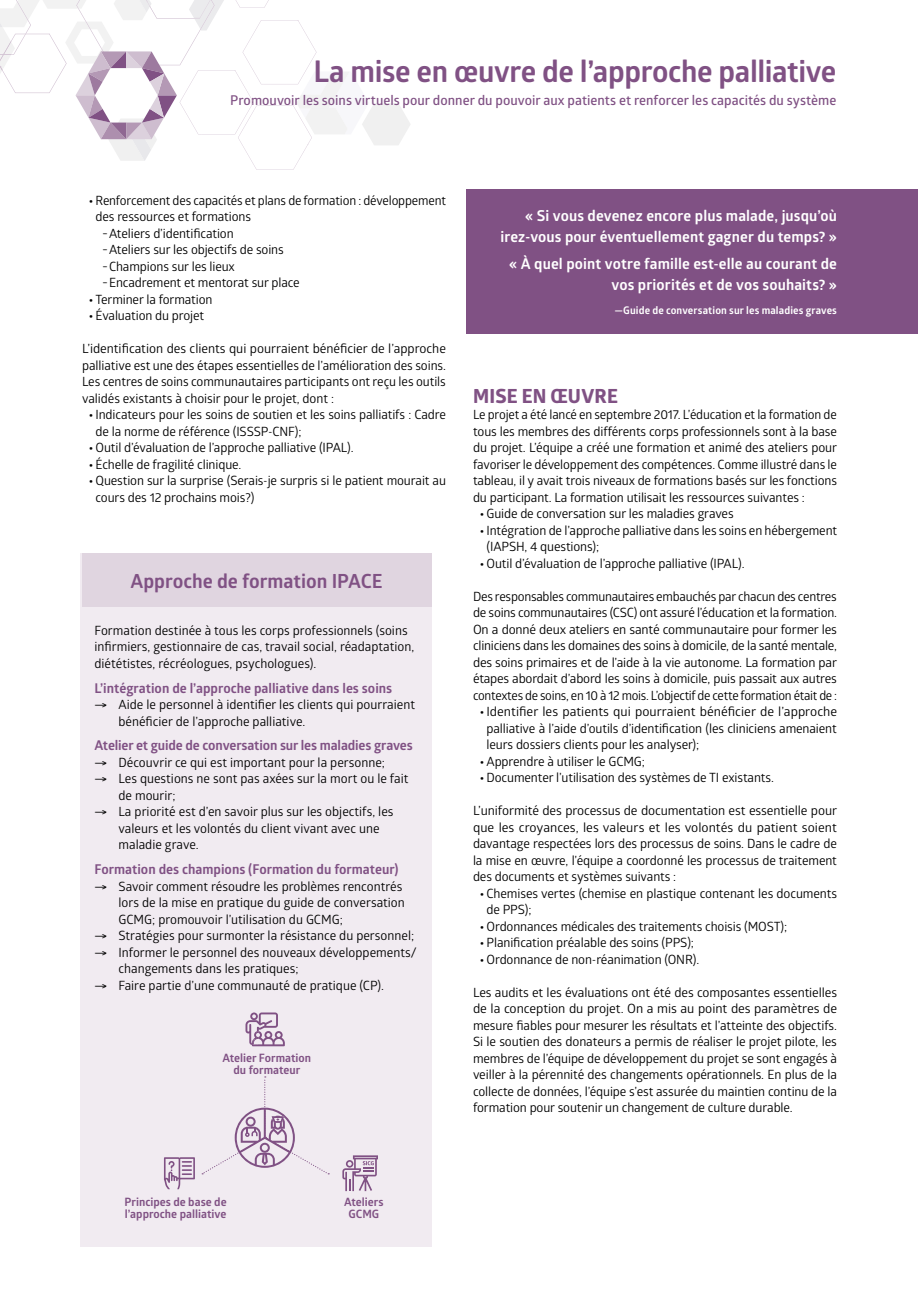
<style>
.page{position:relative;width:918px;height:1296px;background:#fff}
.page>*{position:absolute;margin:0;border:0;box-sizing:border-box;transform-origin:0 0}
.t1{font:700 30px "Glober";letter-spacing:-.015em;color:#805184}
.t2{font:700 19.5px "Glober";color:#805184}
.t3{font:700 19.5px "Globerx";letter-spacing:.01em;color:#805184}
.t4{font:700 15px/21px "Glober";letter-spacing:.01em;color:#fff;text-align:right}
.t5{font:700 13.5px "Glober";color:#805184}
.t6{font:13.5px "Glober Semi Bold Free";color:#805184}
.t7{font:12.75px/16.5px "Glober";letter-spacing:-.01em;color:#000}
.t8{font:700 11.55px/12.5px "Glober";color:#805184;text-align:center}
.t9{font:700 10.5px "Glober";letter-spacing:.01em;color:#fff}
.s1{font-weight:700}
</style>
<div class="page">
<div style="left:80px;top:554px;width:352px;height:693px;background:#f1ebf1"></div>
<div style="left:82px;top:554px;width:350px;height:54px;background:#e0d5e0"></div>
<svg style="left:0;top:0;width:410px;height:170px"></svg>
<div style="left:467px;top:189px;width:451px;height:145px;background:#805184"></div>
<svg style="left:164px;top:1157px;width:31px;height:32px"></svg>
<svg style="left:202px;top:1076px;width:127px;height:98px"></svg>
<svg style="left:342px;top:1155px;width:36px;height:36px"></svg>
<svg style="left:246px;top:1012px;width:39px;height:34px"></svg>
<h1 class="t1" style="left:313px;top:50px;width:524px">La mise en œuvre de l’approche palliative</h1>
<p class="t6" style="left:230px;top:91px;width:608px">Promouvoir les soins virtuels pour donner du pouvoir aux patients et renforcer les capacités du système</p>
<p class="t7" style="left:89px;top:191px;width:359px"><span class="s1">•</span> Renforcement des capacités et plans de formation : développement</p>
<p class="t7" style="left:96px;top:208px;width:157px">des ressources et formations</p>
<p class="t7" style="left:102px;top:224px;width:133px">−Ateliers d’identification</p>
<p class="t7" style="left:102px;top:241px;width:183px">−Ateliers sur les objectifs de soins</p>
<p class="t7" style="left:102px;top:257px;width:134px">−Champions sur les lieux</p>
<p class="t7" style="left:102px;top:274px;width:199px">−Encadrement et mentorat sur place</p>
<p class="t7" style="left:89px;top:290px;width:125px"><span class="s1">•</span> Terminer la formation</p>
<p class="t7" style="left:89px;top:307px;width:117px"><span class="s1">•</span> Évaluation du projet</p>
<p class="t7" style="left:82px;top:340px;width:365px;text-align:justify">L’identification des clients qui pourraient bénéficier de l’approche palliative est une des étapes essentielles de l’amélioration des soins.<br>Les centres de soins communautaires participants ont reçu les outils validés existants à choisir pour le projet, dont :</p>
<p class="t7" style="left:96px;top:406px;width:352px;text-indent:-7px"><span class="s1">•</span> Indicateurs pour les soins de soutien et les soins palliatifs : Cadre de la norme de référence (ISSSP-CNF);</p>
<p class="t7" style="left:89px;top:439px;width:266px"><span class="s1">•</span> Outil d’évaluation de l’approche palliative (IPAL).</p>
<p class="t7" style="left:89px;top:455px;width:154px"><span class="s1">•</span> Échelle de fragilité clinique.</p>
<p class="t7" style="left:96px;top:472px;width:352px;text-indent:-7px"><span class="s1">•</span> Question sur la surprise (Serais-je surpris si le patient mourait au cours des 12 prochains mois?)</p>
<h2 class="t2" style="left:130px;top:567px;width:254px">Approche de formation IPACE</h2>
<p class="t7" style="left:94px;top:622px;width:321px">Formation destinée à tous les corps professionnels (soins infirmiers, gestionnaire de cas, travail social, réadaptation, diététistes, récréologues, psychologues).</p>
<p class="t5" style="left:94px;top:678px;width:299px">L’intégration de l’approche palliative dans les soins</p>
<p class="t7" style="left:118px;top:696px;width:298px;text-indent:-24px">→ Aide le personnel à identifier les clients qui pourraient bénéficier de l’approche palliative.</p>
<p class="t5" style="left:94px;top:736px;width:320px">Atelier et guide de conversation sur les maladies graves</p>
<p class="t7" style="left:94px;top:754px;width:292px">→ Découvrir ce qui est important pour la personne;</p>
<p class="t7" style="left:118px;top:770px;width:292px;text-indent:-24px">→ Les questions ne sont pas axées sur la mort ou le fait de mourir;</p>
<p class="t7" style="left:118px;top:803px;width:277px;text-indent:-24px">→ La priorité est d’en savoir plus sur les objectifs, les valeurs et les volontés du client vivant avec une maladie grave.</p>
<p class="t5" style="left:94px;top:860px;width:306px">Formation des champions (Formation du formateur)</p>
<p class="t7" style="left:118px;top:877px;width:288px;text-indent:-24px">→ Savoir comment résoudre les problèmes rencontrés lors de la mise en pratique du guide de conversation<br>GCMG; promouvoir l’utilisation du GCMG;</p>
<p class="t7" style="left:94px;top:927px;width:321px">→ Stratégies pour surmonter la résistance du personnel;</p>
<p class="t7" style="left:118px;top:943px;width:300px;text-indent:-24px">→ Informer le personnel des nouveaux développements/ changements dans les pratiques;</p>
<p class="t7" style="left:94px;top:976px;width:291px">→ Faire partie d’une communauté de pratique (CP).</p>
<p class="t8" style="left:222px;top:1051px;width:90px">Atelier Formation du formateur</p>
<p class="t4" style="left:500px;top:204px;width:338px">« Si vous devenez encore plus malade, jusqu’où irez-vous pour éventuellement gagner du temps? »</p>
<p class="t4" style="left:509px;top:253px;width:329px">« À quel point votre famille est-elle au courant de vos priorités et de vos souhaits? »</p>
<p class="t9" style="left:614px;top:302px;width:224px">—Guide de conversation sur les maladies graves</p>
<h2 class="t3" style="left:473px;top:382px;width:146px">MISE EN ŒUVRE</h2>
<p class="t7" style="left:473px;top:406px;width:366px;text-align:justify">Le projet a été lancé en septembre 2017. L’éducation et la formation de tous les membres des différents corps professionnels sont à la base du projet. L’équipe a créé une formation et animé des ateliers pour favoriser le développement des compétences. Comme illustré dans le tableau, il y avait trois niveaux de formations basés sur les fonctions du participant. La formation utilisait les ressources suivantes :</p>
<p class="t7" style="left:480px;top:505px;width:255px"><span class="s1">•</span> Guide de conversation sur les maladies graves</p>
<p class="t7" style="left:487px;top:521px;width:352px;text-indent:-7px"><span class="s1">•</span> Intégration de l’approche palliative dans les soins en hébergement (IAPSH, 4 questions);</p>
<p class="t7" style="left:480px;top:554px;width:266px"><span class="s1">•</span> Outil d’évaluation de l’approche palliative (IPAL).</p>
<p class="t7" style="left:473px;top:587px;width:366px;text-align:justify">Des responsables communautaires embauchés par chacun des centres de soins communautaires (CSC) ont assuré l’éducation et la formation.<br>On a donné deux ateliers en santé communautaire pour former les cliniciens dans les domaines des soins à domicile, de la santé mentale, des soins primaires et de l’aide à la vie autonome. La formation par étapes abordait d’abord les soins à domicile, puis passait aux autres contextes de soins, en 10 à 12 mois. L’objectif de cette formation était de :</p>
<p class="t7" style="left:487px;top:703px;width:352px;text-align:justify;text-indent:-7px"><span class="s1">•</span> Identifier les patients qui pourraient bénéficier de l’approche palliative à l’aide d’outils d’identification (les cliniciens amenaient leurs dossiers clients pour les analyser);</p>
<p class="t7" style="left:480px;top:752px;width:167px"><span class="s1">•</span> Apprendre à utiliser le GCMG;</p>
<p class="t7" style="left:480px;top:769px;width:296px"><span class="s1">•</span> Documenter l’utilisation des systèmes de TI existants.</p>
<p class="t7" style="left:473px;top:802px;width:366px;text-align:justify">L’uniformité des processus de documentation est essentielle pour que les croyances, les valeurs et les volontés du patient soient davantage respectées lors des processus de soins. Dans le cadre de la mise en œuvre, l’équipe a coordonné les processus de traitement des documents et systèmes suivants :</p>
<p class="t7" style="left:487px;top:884px;width:352px;text-indent:-7px"><span class="s1">•</span> Chemises vertes (chemise en plastique contenant les documents de PPS);</p>
<p class="t7" style="left:480px;top:917px;width:309px"><span class="s1">•</span> Ordonnances médicales des traitements choisis (MOST);</p>
<p class="t7" style="left:480px;top:934px;width:216px"><span class="s1">•</span> Planification préalable des soins (PPS);</p>
<p class="t7" style="left:480px;top:950px;width:221px"><span class="s1">•</span> Ordonnance de non-réanimation (ONR).</p>
<p class="t7" style="left:473px;top:983px;width:366px;text-align:justify">Les audits et les évaluations ont été des composantes essentielles de la conception du projet. On a mis au point des paramètres de mesure fiables pour mesurer les résultats et l’atteinte des objectifs.<br>Si le soutien des donateurs a permis de réaliser le projet pilote, les membres de l’équipe de développement du projet se sont engagés à veiller à la pérennité des changements opérationnels. En plus de la collecte de données, l’équipe s’est assurée du maintien continu de la formation pour soutenir un changement de culture durable.</p>
<p class="t8" style="left:125px;top:1195px;width:104px;text-align:left">Principes de base de l’approche palliative</p>
<p class="t8" style="left:344px;top:1195px;width:41px">Ateliers<br>GCMG</p>
</div>
